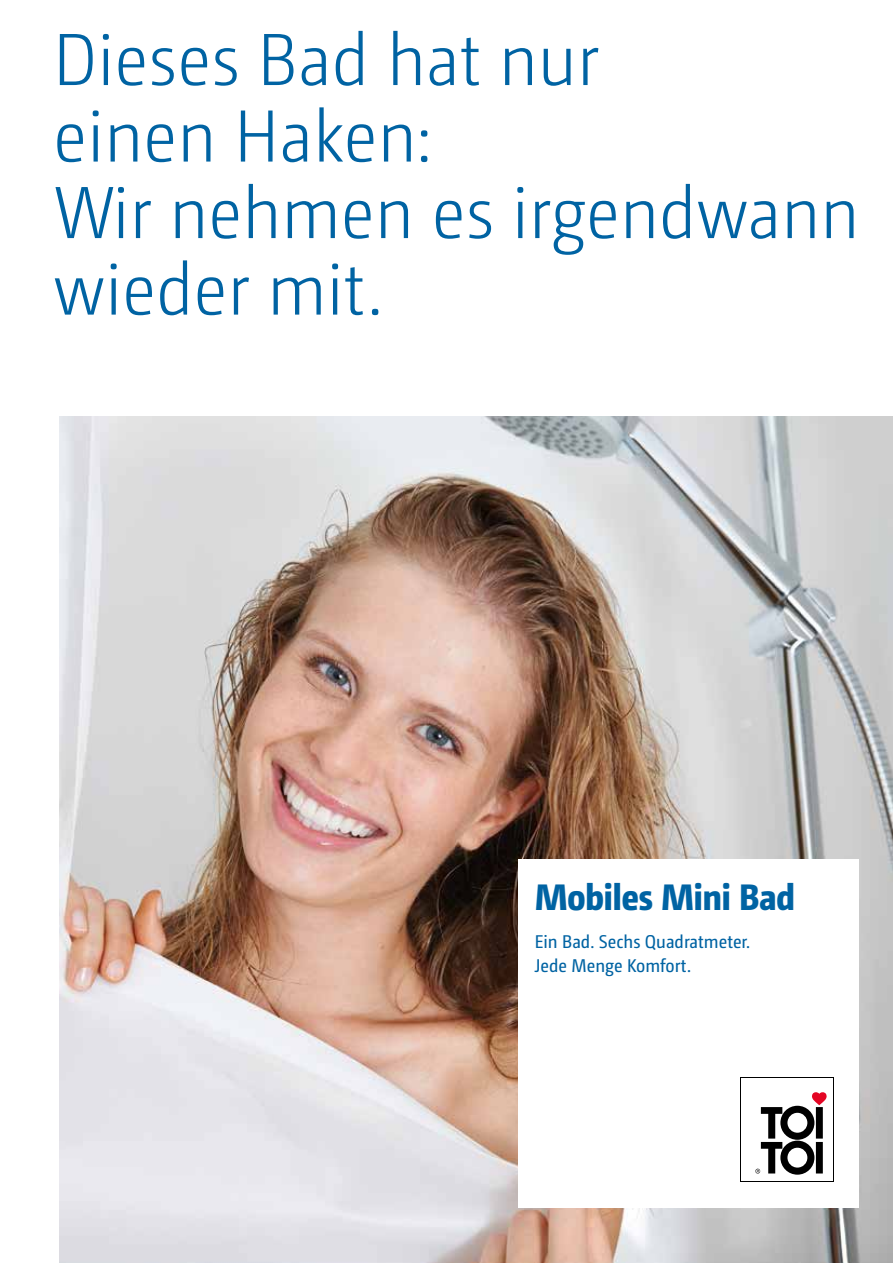
<style>
.page{position:relative;width:893px;height:1263px;background:#fff}
.page>*{position:absolute;margin:0;border:0;box-sizing:border-box;transform-origin:0 0}
.t1{font:300 73.5px/76.5px "Camingo LT Pro";color:#0063a3}
.t2{font:800 36.75px "Camingo LT Pro";letter-spacing:-.02em;color:#0063a3}
.t3{font:18.3px/23.4px "Camingo LT Pro";color:#0063a3}
</style>
<div class="page">
<img style="left:60px;top:417px;width:833px;height:846px">
<div style="left:519px;top:859px;width:340px;height:349px;background:#fff"></div>
<svg style="left:755px;top:1092px;width:72px;height:83px"></svg>
<p class="t1" style="left:53px;top:21px;width:808px">Dieses Bad hat nur<br>einen Haken:<br>Wir nehmen es irgendwann wieder mit.</p>
<p class="t2" style="left:535px;top:874px;width:262px">Mobiles Mini Bad</p>
<p class="t3" style="left:535px;top:930px;width:217px">Ein Bad. Sechs Quadratmeter.<br>Jede Menge Komfort.</p>
</div>
